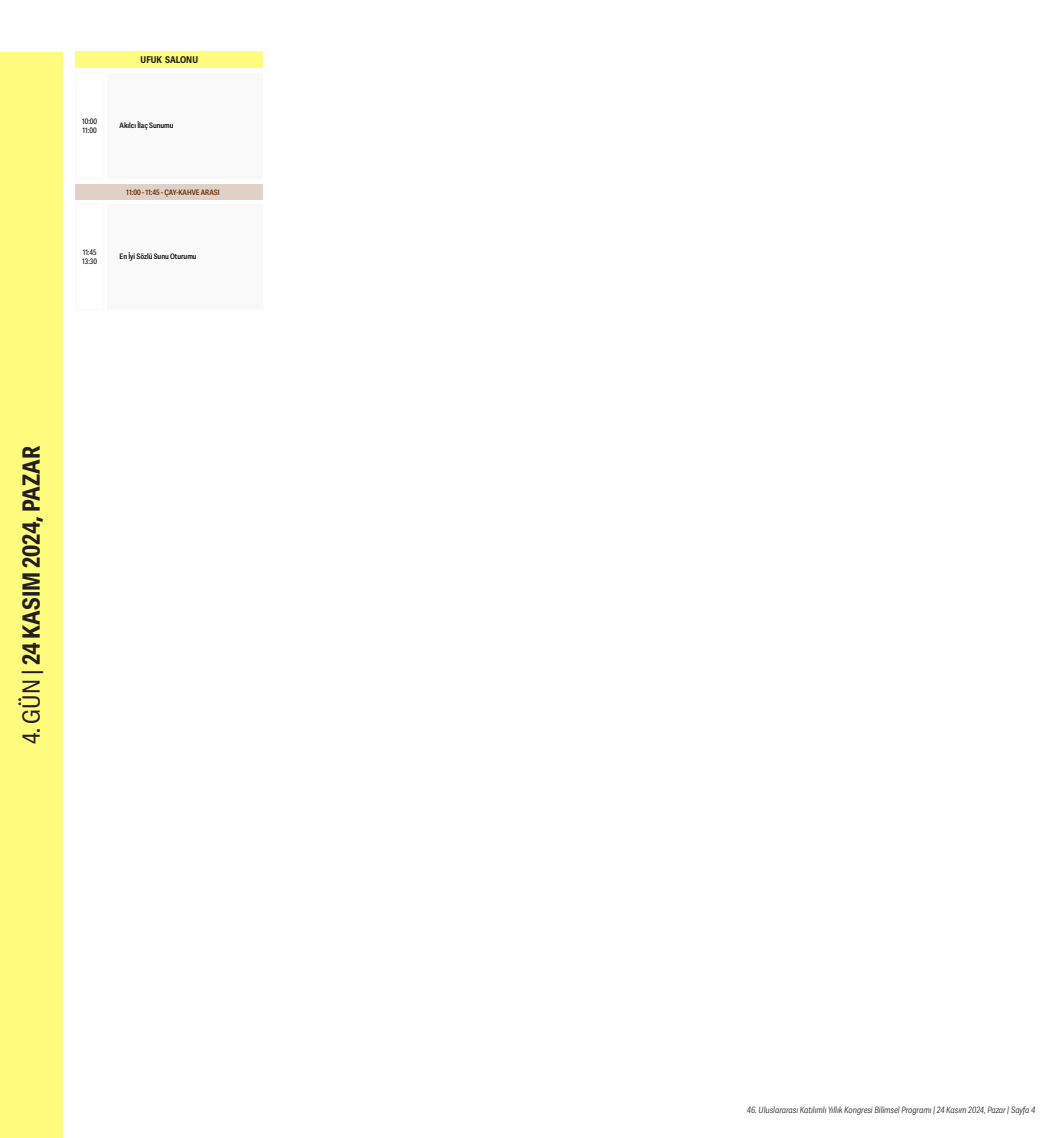
<style>
.page{position:relative;width:1053px;height:1138px;background:#fff}
.page>*{position:absolute;margin:0;border:0;box-sizing:border-box;transform-origin:0 0}
.t1{font:700 23.75px "Adelle Sans Cnd";color:#231f20}
.t2{font:700 9.38px "Adelle Sans Cnd";color:#231f20}
.t3{font:italic 300 8.75px "Adelle Sans Cnd";color:#231f20}
.t4{font:600 7.5px "Adelle Sans Cnd";color:#000}
.t5{font:600 7.5px "Adelle Sans Cnd";color:#5b2700}
.t6{font:7.5px/9px "Adelle Sans Cnd";color:#000}
.s1{font-weight:400}
</style>
<div class="page">
<div style="left:0;top:52px;width:62px;height:1086px;background:#fffb7d"></div>
<div style="left:75px;top:51px;width:187px;height:17px;background:#fffb7d"></div>
<div style="left:107px;top:204px;width:155px;height:105px;background:#f9f9f9"></div>
<div style="left:107px;top:73px;width:155px;height:106px;background:#f9f9f9"></div>
<div style="left:75px;top:184px;width:187px;height:16px;background:#e0d0c5"></div>
<p class="t2" style="left:141px;top:54px;width:59px">UFUK SALONU</p>
<p class="t6" style="left:82px;top:117px;width:17px">10:00<br>11:00</p>
<p class="t4" style="left:120px;top:121px;width:55px">Akılcı İlaç Sunumu</p>
<p class="t5" style="left:126px;top:188px;width:95px">11:00 - 11:45 - ÇAY-KAHVE ARASI</p>
<p class="t6" style="left:82px;top:248px;width:16px">11:45<br>13:30</p>
<p class="t4" style="left:120px;top:251px;width:79px">En İyi Sözlü Sunu Oturumu</p>
<h1 class="t1" style="left:17px;top:744px;width:299px;rotate:-90deg"><span class="s1">4. GÜN |</span> 24 KASIM 2024, PAZAR</h1>
<p class="t3" style="left:746px;top:1105px;width:290px">46. Uluslararası Katılımlı Yıllık Kongresi Bilimsel Programı | 24 Kasım 2024, Pazar | Sayfa 4</p>
</div>
